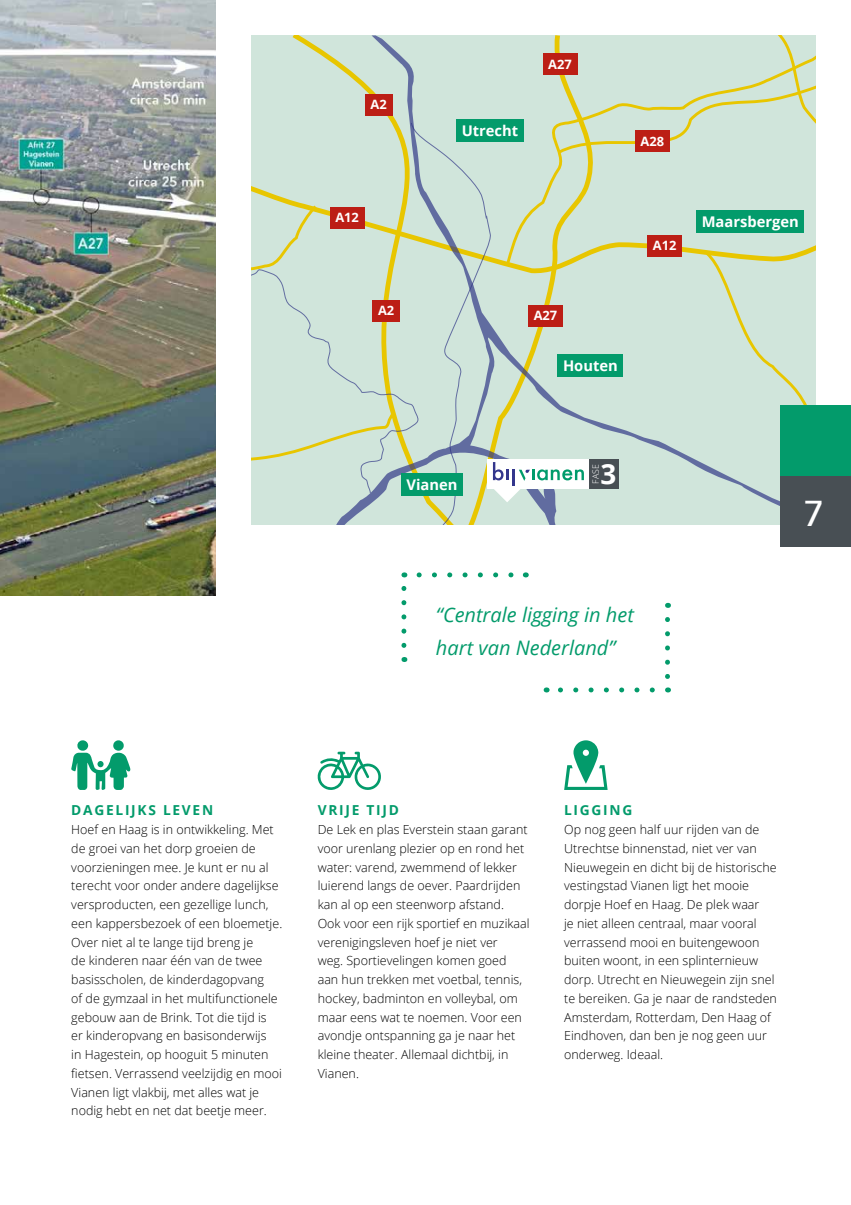
<style>
.page{position:relative;width:851px;height:1205px;background:#fff}
.page>*{position:absolute;margin:0;border:0;box-sizing:border-box;transform-origin:0 0}
.t1{font:500 35.88px "Avenir Next";color:#fff}
.t2{font:700 27.75px "Open Sans";color:#fff}
.t3{font:italic 20px/32.5px "Open Sans";color:#039b6b}
.t4{font:700 14.75px "Open Sans";color:#fff}
.t5{font:700 13.75px "Open Sans";letter-spacing:.125em;color:#039b6b}
.t6{font:700 12.88px "Open Sans";color:#fff}
.t7{font:300 12.5px/18.8px "Open Sans";color:#000}
.t8{font:300 8.75px "Open Sans";color:#fff}
</style>
<div class="page">
<img style="left:0;top:0;width:216px;height:595px">
<svg style="left:558px;top:687px;width:94px;height:5px"></svg>
<svg style="left:665px;top:619px;width:5px;height:73px"></svg>
<svg style="left:419px;top:572px;width:95px;height:5px"></svg>
<svg style="left:401px;top:572px;width:5px;height:73px"></svg>
<svg style="left:318px;top:752px;width:63px;height:38px"></svg>
<svg style="left:564px;top:740px;width:43px;height:50px"></svg>
<svg style="left:71px;top:740px;width:59px;height:50px"></svg>
<div style="left:97px;top:761px;width:7px;height:6px;background:#039b6b;border-radius:50%"></div>
<div style="left:252px;top:35px;width:563px;height:489px;background:#d0e5db"></div>
<svg style="left:371px;top:123px;width:120px;height:401px"></svg>
<svg style="left:252px;top:202px;width:166px;height:322px"></svg>
<div style="left:528px;top:305px;width:34px;height:22px;background:#bc1e15"></div>
<div style="left:330px;top:207px;width:34px;height:21px;background:#bc1e15"></div>
<div style="left:372px;top:300px;width:27px;height:21px;background:#bc1e15"></div>
<div style="left:365px;top:94px;width:27px;height:22px;background:#bc1e15"></div>
<div style="left:647px;top:235px;width:34px;height:22px;background:#bc1e15"></div>
<div style="left:543px;top:54px;width:34px;height:21px;background:#bc1e15"></div>
<div style="left:635px;top:131px;width:34px;height:21px;background:#bc1e15"></div>
<div style="left:557px;top:355px;width:66px;height:22px;background:#039b6b"></div>
<div style="left:401px;top:474px;width:61px;height:22px;background:#039b6b"></div>
<div style="left:456px;top:119px;width:67px;height:22px;background:#039b6b"></div>
<div style="left:696px;top:210px;width:108px;height:23px;background:#039b6b"></div>
<div style="left:487px;top:459px;width:102px;height:29px;background:#fff"></div>
<svg style="left:493px;top:462px;width:91px;height:40px"></svg>
<div style="left:589px;top:459px;width:29px;height:29px;background:#484f54"></div>
<div style="left:780px;top:476px;width:70px;height:71px;background:#484f54"></div>
<div style="left:780px;top:405px;width:70px;height:71px;background:#039b6b"></div>
<p class="t6" style="left:370px;top:96px;width:18px">A2</p>
<p class="t6" style="left:335px;top:208px;width:25px">A12</p>
<p class="t6" style="left:378px;top:301px;width:18px">A2</p>
<p class="t4" style="left:461px;top:120px;width:58px">Utrecht</p>
<p class="t6" style="left:548px;top:55px;width:25px">A27</p>
<p class="t6" style="left:640px;top:132px;width:25px">A28</p>
<p class="t6" style="left:533px;top:306px;width:25px">A27</p>
<p class="t4" style="left:563px;top:355px;width:56px">Houten</p>
<p class="t6" style="left:652px;top:237px;width:25px">A12</p>
<p class="t4" style="left:701px;top:211px;width:99px">Maarsbergen</p>
<p class="t4" style="left:406px;top:474px;width:52px">Vianen</p>
<p class="t8" style="left:589px;top:484px;width:22px;rotate:-90deg">FASE</p>
<h2 class="t2" style="left:600px;top:454px;width:17px">3</h2>
<h3 class="t3" style="left:436px;top:598px;width:199px">“Centrale ligging in het hart van Nederland”</h3>
<h1 class="t1" style="left:803px;top:483px;width:23px">7</h1>
<p class="t5" style="left:71px;top:800px;width:143px">DAGELIJKS LEVEN</p>
<p class="t7" style="left:71px;top:820px;width:212px">Hoef en Haag is in ontwikkeling. Met de groei van het dorp groeien de voorzieningen mee. Je kunt er nu al terecht voor onder andere dagelijkse versproducten, een gezellige lunch, een kappersbezoek of een bloemetje.<br>Over niet al te lange tijd breng je<br>de kinderen naar één van de twee basisscholen, de kinderdagopvang<br>of de gymzaal in het multifunctionele gebouw aan de Brink. Tot die tijd is<br>er kinderopvang en basisonderwijs<br>in Hagestein, op hooguit 5 minuten fietsen. Verrassend veelzijdig en mooi Vianen ligt vlakbij, met alles wat je nodig hebt en net dat beetje meer.</p>
<p class="t5" style="left:318px;top:800px;width:83px">VRIJE TIJD</p>
<p class="t7" style="left:318px;top:820px;width:213px">De Lek en plas Everstein staan garant voor urenlang plezier op en rond het water: varend, zwemmend of lekker luierend langs de oever. Paardrijden kan al op een steenworp afstand.<br>Ook voor een rijk sportief en muzikaal verenigingsleven hoef je niet ver<br>weg. Sportievelingen komen goed aan hun trekken met voetbal, tennis, hockey, badminton en volleybal, om maar eens wat te noemen. Voor een avondje ontspanning ga je naar het kleine theater. Allemaal dichtbij, in Vianen.</p>
<p class="t5" style="left:564px;top:800px;width:70px">LIGGING</p>
<p class="t7" style="left:564px;top:820px;width:214px">Op nog geen half uur rijden van de Utrechtse binnenstad, niet ver van Nieuwegein en dicht bij de historische vestingstad Vianen ligt het mooie dorpje Hoef en Haag. De plek waar<br>je niet alleen centraal, maar vooral verrassend mooi en buitengewoon buiten woont, in een splinternieuw dorp. Utrecht en Nieuwegein zijn snel te bereiken. Ga je naar de randsteden Amsterdam, Rotterdam, Den Haag of Eindhoven, dan ben je nog geen uur onderweg. Ideaal.</p>
</div>
